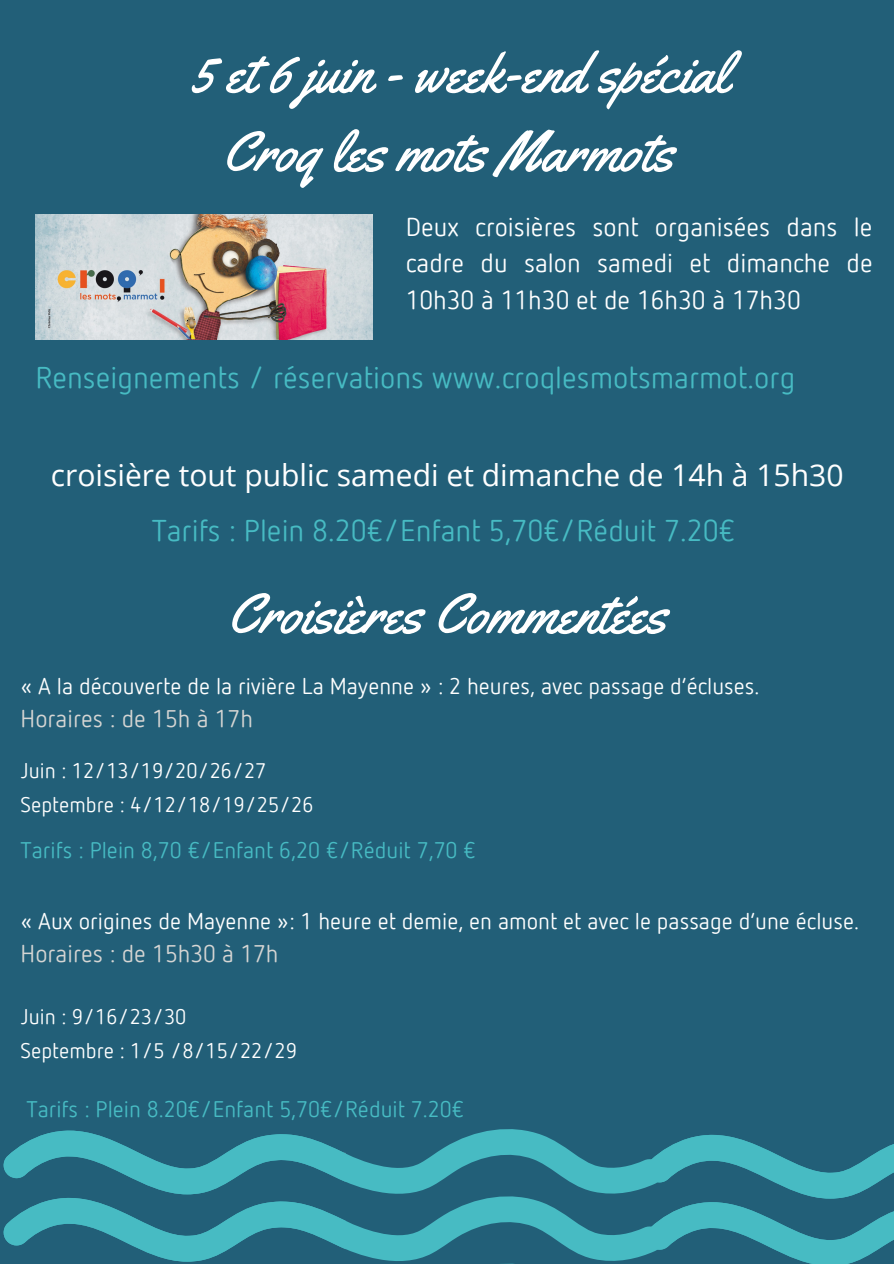
<style>
.page{position:relative;width:894px;height:1264px;background:#fff}
.page>*{position:absolute;margin:0;border:0;box-sizing:border-box;transform-origin:0 0}
.t1{font:57px "Yellowtail";color:#fff}
.t2{font:30px "Netto Offc Pro";color:#47bbc3}
.t3{font:30px "Open Sans";color:#fff}
.t4{font:25.95px/36px "Netto Offc Pro";color:#fff;text-align:justify}
.t5{font:24px "Netto Offc Pro";color:#d5d5d3}
.t6{font:22.5px "Netto Offc Pro";color:#fff}
.t7{font:22.5px "Netto Offc Pro";color:#47bbc3}
.t8{font:21px "Netto Offc Pro";color:#fff}
</style>
<div class="page">
<div style="left:0;top:0;width:893px;height:1263px;background:#225f78"></div>
<img style="left:35px;top:214px;width:337px;height:125px">
<svg style="left:178px;top:1129px;width:466px;height:133px"></svg>
<svg style="left:3px;top:1130px;width:342px;height:131px"></svg>
<svg style="left:644px;top:1134px;width:249px;height:129px"></svg>
<p class="t1" style="left:191px;top:37px;width:538px">5 et 6 juin - week-end spécial</p>
<p class="t1" style="left:222px;top:116px;width:452px">Croq les mots Marmots</p>
<p class="t4" style="left:405px;top:211px;width:468px">Deux croisières sont organisées dans le cadre du salon samedi et dimanche de 10h30 à 11h30 et de 16h30 à 17h30</p>
<p class="t2" style="left:35px;top:364px;width:761px">Renseignements / réservations www.croqlesmotsmarmot.org</p>
<p class="t3" style="left:51px;top:453px;width:794px">croisière tout public samedi et dimanche de 14h à 15h30</p>
<p class="t2" style="left:152px;top:517px;width:584px">Tarifs : Plein 8.20€/Enfant 5,70€/Réduit 7.20€</p>
<p class="t1" style="left:227px;top:577px;width:440px">Croisières Commentées</p>
<p class="t6" style="left:21px;top:676px;width:740px">« A la découverte de la rivière La Mayenne » : 2 heures, avec passage d’écluses.</p>
<p class="t5" style="left:21px;top:708px;width:234px">Horaires : de 15h à 17h</p>
<p class="t8" style="left:21px;top:761px;width:247px">Juin : 12/13/19/20/26/27</p>
<p class="t8" style="left:21px;top:795px;width:294px">Septembre : 4/12/18/19/25/26</p>
<p class="t7" style="left:21px;top:840px;width:456px">Tarifs : Plein 8,70 €/Enfant 6,20 €/Réduit 7,70 €</p>
<p class="t6" style="left:21px;top:911px;width:839px">« Aux origines de Mayenne »: 1 heure et demie, en amont et avec le passage d’une écluse.</p>
<p class="t5" style="left:21px;top:943px;width:259px">Horaires : de 15h30 à 17h</p>
<p class="t8" style="left:21px;top:1007px;width:167px">Juin : 9/16/23/30</p>
<p class="t8" style="left:21px;top:1041px;width:278px">Septembre : 1/5 /8/15/22/29</p>
<p class="t7" style="left:26px;top:1099px;width:439px">Tarifs : Plein 8.20€/Enfant 5,70€/Réduit 7.20€</p>
</div>
